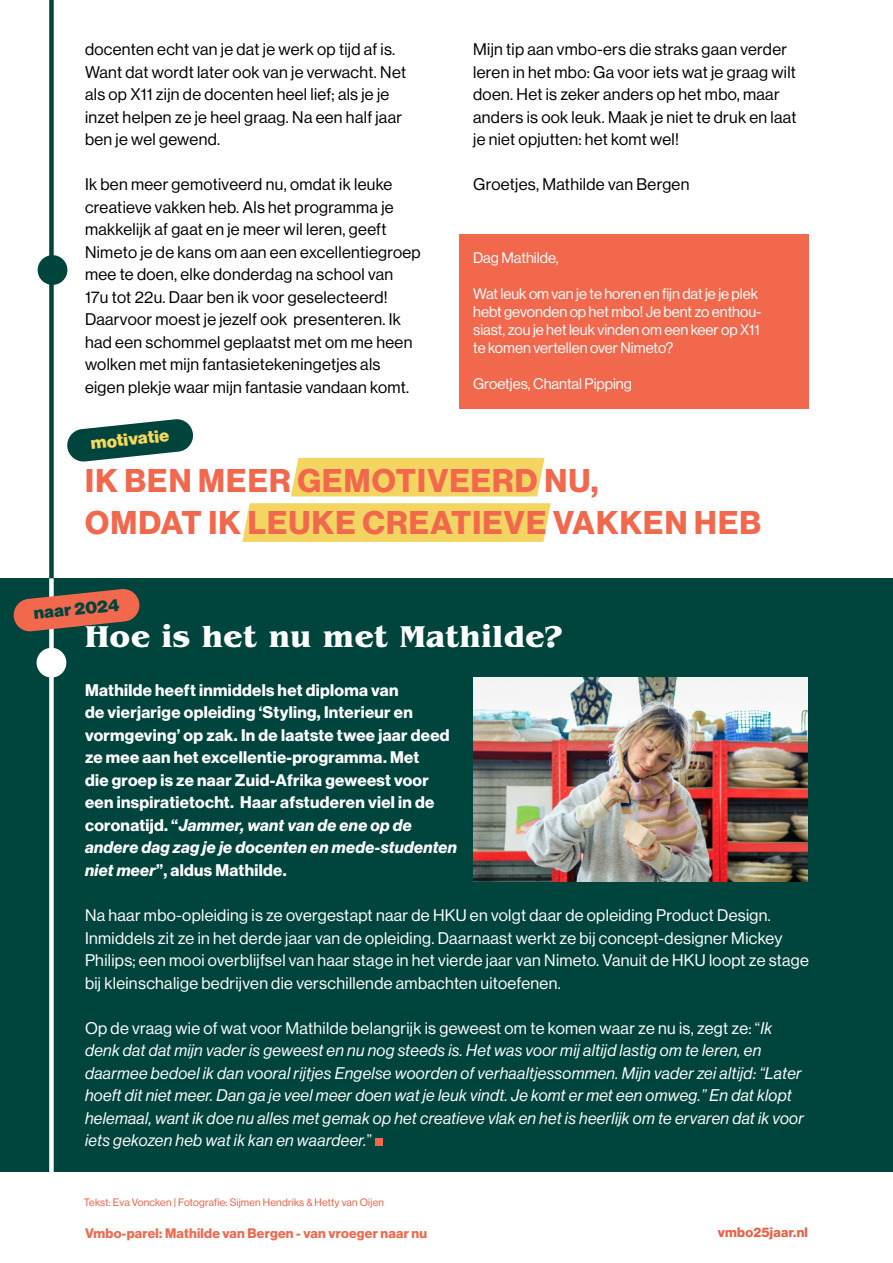
<style>
.page{position:relative;width:893px;height:1263px;background:#fff}
.page>*{position:absolute;margin:0;border:0;box-sizing:border-box;transform-origin:0 0}
.t1{font:32.25px/42px "N Haas Grotesk DS Pro 75 Bd";letter-spacing:.035em;color:#f2684d}
.t2{font:700 31.5px "Benguiat Pro ITC";letter-spacing:.02em;color:#fff}
.t3{font:17.25px "N Haas Grotesk DS Pro 95 Blk";color:#f7d858}
.t4{font:17.25px "N Haas Grotesk DS Pro 95 Blk";color:#00443e}
.t5{font:16.5px/22.5px "N Haas Grotesk DS Pro 55 Rg";letter-spacing:.02em;color:#000}
.t6{font:16.5px/22.5px "N Haas Grotesk DS Pro 55 Rg";letter-spacing:.02em;color:#fff}
.t7{font:16.5px/22.5px "N Haas Grotesk DS Pro 56 It";letter-spacing:.02em;color:#fff}
.t8{font:16.5px/22.5px "N Haas Grotesk DS Pro 75 Bd";letter-spacing:.02em;color:#fff}
.t9{font:16.5px/22.5px "N Haas Grotesk DS Pro 76 Bd It";letter-spacing:.02em;color:#fff}
.t10{font:15px/18px "N Haas Grotesk DS Pro 55 Rg";color:#fff}
.t11{font:13.5px "N Haas Grotesk DS Pro 75 Bd";letter-spacing:.02em;color:#f2684d}
.t12{font:13.5px "N Haas Grotesk DS Pro 75 Bd";letter-spacing:.02em;color:#ec5f44}
.t13{font:10.5px "N Haas Grotesk DS Pro 55 Rg";letter-spacing:.02em;color:#ec5f44}
.s1{font-family:"N Haas Grotesk DS Pro 75 Bd"}
.s2{font-family:"N Haas Grotesk DS Pro 76 Bd It"}
.s3{font-family:"N Haas Grotesk DS Pro 56 It"}
.s4{font-family:"N Haas Grotesk DS Pro 55 Rg"}
</style>
<div class="page">
<div style="left:49px;top:0;width:5px;height:853px;background:#00443e"></div>
<div style="left:0;top:578px;width:893px;height:593px;background:#00443e"></div>
<div style="left:49px;top:578px;width:5px;height:685px;background:#fff"></div>
<div style="left:37px;top:648px;width:29px;height:29px;background:#fff;border-radius:50%"></div>
<div style="left:38px;top:255px;width:29px;height:30px;background:#00443e;border-radius:50%"></div>
<div style="left:375px;top:1138px;width:8px;height:8px;background:#f2684d"></div>
<svg style="left:242px;top:503px;width:309px;height:39px;background:#f4d666"></svg>
<div style="left:291px;top:458px;width:254px;height:38px;background:#f4d561"></div>
<svg style="left:67px;top:419px;width:126px;height:43px"></svg>
<svg style="left:13px;top:588px;width:127px;height:44px"></svg>
<div style="left:459px;top:234px;width:350px;height:174px;background:#f2684d"></div>
<img style="left:473px;top:677px;width:335px;height:205px">
<p class="t5" style="left:85px;top:38px;width:323px">docenten echt van je dat je werk op tijd af is.<br>Want dat wordt later ook van je verwacht. Net als op X11 zijn de docenten heel lief; als je je inzet helpen ze je heel graag. Na een half jaar ben je wel gewend.</p>
<p class="t5" style="left:85px;top:173px;width:337px">Ik ben meer gemotiveerd nu, omdat ik leuke creatieve vakken heb. Als het programma je makkelijk af gaat en je meer wil leren, geeft Nimeto je de kans om aan een excellentiegroep mee te doen, elke donderdag na school van 17u tot 22u. Daar ben ik voor geselecteerd!<br>Daarvoor moest je jezelf ook presenteren. Ik had een schommel geplaatst met om me heen wolken met mijn fantasietekeningetjes als eigen plekje waar mijn fantasie vandaan komt.</p>
<p class="t3" style="left:90px;top:433px;width:80px;rotate:-6deg">motivatie</p>
<p class="t5" style="left:473px;top:38px;width:325px">Mijn tip aan vmbo-ers die straks gaan verder leren in het mbo: Ga voor iets wat je graag wilt doen. Het is zeker anders op het mbo, maar anders is ook leuk. Maak je niet te druk en laat je niet opjutten: het komt wel!</p>
<p class="t5" style="left:473px;top:173px;width:218px">Groetjes, Mathilde van Bergen</p>
<p class="t10" style="left:473px;top:249px;width:87px">Dag Mathilde,</p>
<p class="t10" style="left:473px;top:285px;width:290px">Wat leuk om van je te horen en fijn dat je je plek hebt gevonden op het mbo! Je bent zo enthou&shy;siast, zou je het leuk vinden om een keer op X11 te komen vertellen over Nimeto?</p>
<p class="t10" style="left:473px;top:375px;width:160px">Groetjes, Chantal Pipping</p>
<h1 class="t1" style="left:85px;top:460px;width:677px">IK BEN MEER GEMOTIVEERD NU,<br>OMDAT IK LEUKE CREATIEVE VAKKEN HEB</h1>
<p class="t4" style="left:33px;top:603px;width:87px;rotate:-6deg">naar 2024</p>
<h2 class="t2" style="left:85px;top:618px;width:479px">Hoe is het nu met Mathilde?</h2>
<p class="t8" style="left:85px;top:679px;width:366px">Mathilde heeft inmiddels het diploma van<br>de vierjarige opleiding ‘Styling, Interieur en vormgeving’ op zak. In de laatste twee jaar deed ze mee aan het excellentie-programma. Met<br>die groep is ze naar Zuid-Afrika geweest voor een inspiratietocht. Haar afstuderen viel in de</p>
<p class="t9" style="left:85px;top:814px;width:373px"><span class="s1">coronatijd. “</span>Jammer, want van de ene op de andere dag zag je je docenten en mede-studenten</p>
<p class="t8" style="left:85px;top:859px;width:203px"><span class="s2">niet meer</span>”, aldus Mathilde.</p>
<p class="t6" style="left:85px;top:904px;width:725px">Na haar mbo-opleiding is ze overgestapt naar de HKU en volgt daar de opleiding Product Design.<br>Inmiddels zit ze in het derde jaar van de opleiding. Daarnaast werkt ze bij concept-designer Mickey Philips; een mooi overblijfsel van haar stage in het vierde jaar van Nimeto. Vanuit de HKU loopt ze stage bij kleinschalige bedrijven die verschillende ambachten uitoefenen.</p>
<p class="t6" style="left:85px;top:1016px;width:689px">Op de vraag wie of wat voor Mathilde belangrijk is geweest om te komen waar ze nu is, zegt ze: “<span class="s3">Ik</span></p>
<p class="t7" style="left:85px;top:1039px;width:720px">denk dat dat mijn vader is geweest en nu nog steeds is. Het was voor mij altijd lastig om te leren, en daarmee bedoel ik dan vooral rijtjes Engelse woorden of verhaaltjessommen. Mijn vader zei altijd: “Later hoeft dit niet meer. Dan ga je veel meer doen wat je leuk vindt. Je komt er met een omweg.” En dat klopt helemaal, want ik doe nu alles met gemak op het creatieve vlak en het is heerlijk om te ervaren dat ik voor iets gekozen heb wat ik kan en waardeer.<span class="s4">”</span></p>
<p class="t13" style="left:84px;top:1196px;width:302px">Tekst: Eva Voncken | Fotografie: Sijmen Hendriks &amp; Hetty van Oijen</p>
<p class="t11" style="left:85px;top:1225px;width:344px">Vmbo-parel: Mathilde van Bergen - van vroeger naar nu</p>
<p class="t12" style="left:718px;top:1225px;width:92px">vmbo25jaar.nl</p>
</div>
